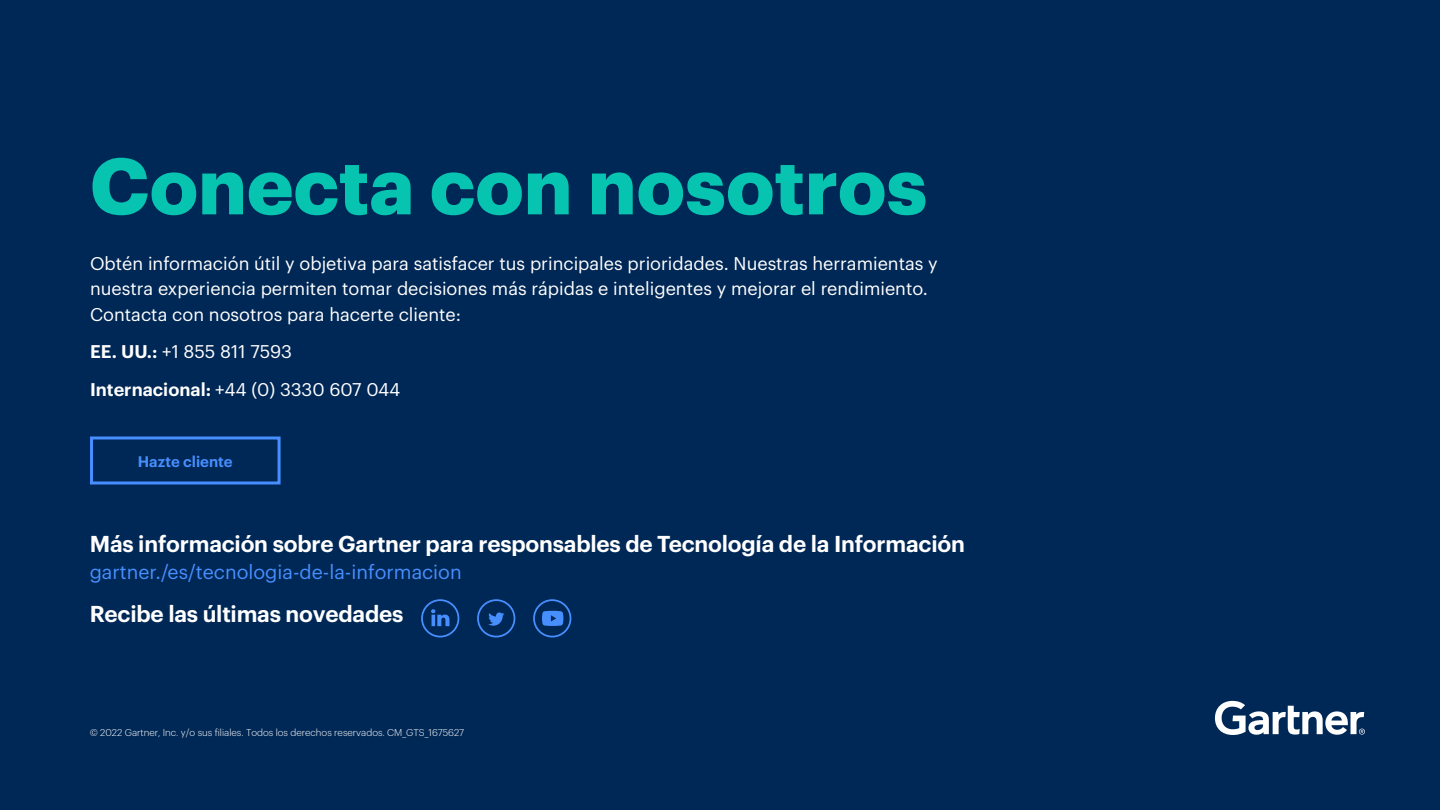
<style>
.page{position:relative;width:1440px;height:810px;background:#002856}
.page>*{position:absolute;margin:0;border:0;box-sizing:border-box;transform-origin:0 0}
.t1{font:700 78px "Graphik";color:#06c4b0}
.t2{font:600 22.5px "Graphik";letter-spacing:-.01em;color:#fff}
.t3{font:19.5px "Graphik";color:#478eff}
.t4{font:18px/25.5px "Graphik";color:#fff}
.t5{font:600 15px "Graphik";color:#478eff}
.t6{font:300 9.75px "Graphik";color:#fff}
.s1{font-weight:600}
</style>
<div class="page">
<svg style="left:1215px;top:701px;width:150px;height:34px"></svg>
<div style="left:90px;top:436px;width:190px;height:48px;border:3px solid #478eff"></div>
<svg style="left:421px;top:599px;width:38px;height:39px"></svg>
<svg style="left:477px;top:599px;width:38px;height:39px"></svg>
<svg style="left:533px;top:599px;width:38px;height:38px"></svg>
<h1 class="t1" style="left:90px;top:126px;width:838px">Conecta con nosotros</h1>
<p class="t4" style="left:90px;top:249px;width:849px">Obtén información útil y objetiva para satisfacer tus principales prioridades. Nuestras herramientas y nuestra experiencia permiten tomar decisiones más rápidas e inteligentes y mejorar el rendimiento.<br>Contacta con nosotros para hacerte cliente:</p>
<p class="t4" style="left:90px;top:331px;width:312px;line-height:37.5px"><span class="s1">EE. UU.:</span> +1 855 811 7593<br><span class="s1">Internacional:</span> +44 (0) 3330 607 044</p>
<p class="t5" style="left:138px;top:450px;width:96px">Hazte cliente</p>
<p class="t2" style="left:90px;top:527px;width:877px">Más información sobre Gartner para responsables de Tecnología de la Información</p>
<p class="t3" style="left:90px;top:558px;width:373px">gartner.»ë/es/tecnologia-de-la-informacion</p>
<p class="t2" style="left:90px;top:597px;width:315px">Recibe las últimas novedades</p>
<p class="t6" style="left:90px;top:725px;width:376px">© 2022 Gartner, Inc. y/o sus filiales. Todos los derechos reservados. CM_GTS_1675627</p>
</div>
